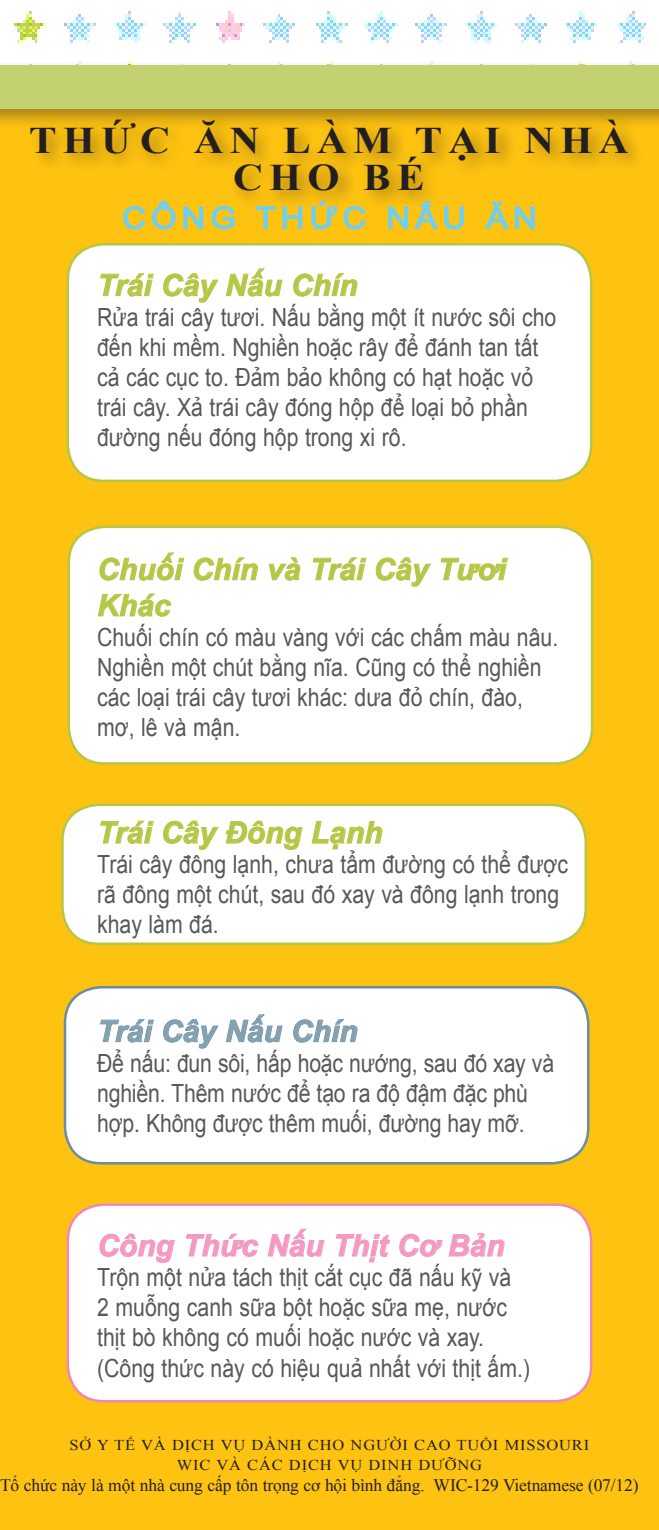
<style>
.page{position:relative;width:659px;height:1530px;background:#fff}
.page>*{position:absolute;margin:0;border:0;box-sizing:border-box;transform-origin:0 0}
.t1{font:700 37.5px/37.5px "Times New Roman";letter-spacing:.15em;color:#231f20;text-align:center;scale:1.1 1}
.t2{font:italic 700 30px/36.2px "Arial";color:#b6c748}
.t3{font:italic 700 30px "Arial";color:#f499c2}
.t4{font:italic 700 30px "Arial";color:#83a1b1}
.t5{font:30px "Arial";letter-spacing:.15em;color:#6bcff6;scale:1.1 1}
.t6{font:25px/30px "Arial";color:#57585a;scale:.85 1}
.t7{font:17.5px "Times New Roman";letter-spacing:-.01em;color:#231f20}
.t8{font:15px "Times New Roman";letter-spacing:.05em;color:#231f20;scale:1.1 1}
</style>
<div class="page">
<img style="left:14px;top:11px;width:632px;height:32px">
<div style="left:0;top:81px;width:659px;height:1449px;background:#fec210"></div>
<div style="left:0;top:59px;width:659px;height:71px;background:#231f20;opacity:.4"></div>
<div style="left:0;top:65px;width:659px;height:43px;background:#c3d170"></div>
<div style="left:24px;top:113px;width:621px;height:98px;background:#231f20;opacity:.4"></div>
<svg style="left:123px;top:200px;width:53px;height:30px"></svg>
<svg style="left:183px;top:206px;width:21px;height:24px"></svg>
<svg style="left:211px;top:205px;width:24px;height:25px"></svg>
<svg style="left:255px;top:206px;width:21px;height:24px"></svg>
<svg style="left:282px;top:206px;width:21px;height:24px"></svg>
<svg style="left:311px;top:200px;width:56px;height:30px"></svg>
<svg style="left:387px;top:200px;width:78px;height:30px"></svg>
<svg style="left:484px;top:201px;width:51px;height:29px"></svg>
<div style="left:69px;top:527px;width:523px;height:236px;background:#fff;border-radius:36px"></div>
<div style="left:68px;top:526px;width:525px;height:239px;border:2px solid #b6c748;border-radius:36px"></div>
<div style="left:62px;top:805px;width:524px;height:139px;background:#fff;border-radius:36px"></div>
<div style="left:61px;top:804px;width:526px;height:141px;border:2px solid #b6c748;border-radius:36px"></div>
<svg style="left:100px;top:553px;width:84px;height:27px"></svg>
<svg style="left:194px;top:558px;width:63px;height:22px"></svg>
<svg style="left:269px;top:558px;width:31px;height:22px"></svg>
<svg style="left:313px;top:558px;width:53px;height:22px"></svg>
<svg style="left:376px;top:558px;width:54px;height:28px"></svg>
<svg style="left:441px;top:558px;width:66px;height:22px"></svg>
<svg style="left:98px;top:594px;width:73px;height:22px"></svg>
<div style="left:68px;top:244px;width:523px;height:237px;background:#fff;border-radius:36px"></div>
<div style="left:67px;top:243px;width:525px;height:239px;border:2px solid #b6c748;border-radius:36px"></div>
<svg style="left:101px;top:274px;width:52px;height:22px"></svg>
<svg style="left:164px;top:274px;width:54px;height:28px"></svg>
<svg style="left:226px;top:269px;width:56px;height:27px"></svg>
<svg style="left:294px;top:274px;width:63px;height:22px"></svg>
<svg style="left:101px;top:821px;width:52px;height:22px"></svg>
<svg style="left:164px;top:821px;width:54px;height:28px"></svg>
<svg style="left:226px;top:821px;width:76px;height:28px"></svg>
<svg style="left:312px;top:822px;width:70px;height:27px"></svg>
<div style="left:68px;top:1205px;width:523px;height:196px;background:#fff;border-radius:36px"></div>
<div style="left:67px;top:1203px;width:525px;height:199px;border:2px solid #f287b6;border-radius:36px"></div>
<svg style="left:100px;top:1234px;width:74px;height:28px"></svg>
<svg style="left:187px;top:1234px;width:71px;height:22px"></svg>
<svg style="left:268px;top:1229px;width:56px;height:27px"></svg>
<svg style="left:336px;top:1235px;width:53px;height:27px"></svg>
<svg style="left:400px;top:1234px;width:42px;height:22px"></svg>
<svg style="left:449px;top:1233px;width:55px;height:23px"></svg>
<div style="left:65px;top:987px;width:523px;height:176px;background:#fff;border-radius:36px"></div>
<div style="left:64px;top:986px;width:525px;height:178px;border:2px solid #6a8e9e;border-radius:36px"></div>
<svg style="left:101px;top:1020px;width:52px;height:22px"></svg>
<svg style="left:164px;top:1020px;width:54px;height:28px"></svg>
<svg style="left:226px;top:1015px;width:56px;height:27px"></svg>
<svg style="left:294px;top:1020px;width:63px;height:22px"></svg>
<p class="t1" style="left:29px;top:121px;width:546px">THỨC ĂN LÀM TẠI NHÀ<br>CHO BÉ</p>
<p class="t5" style="left:122px;top:198px;width:378px">CÔNG THỨC NẤU ĂN</p>
<p class="t2" style="left:97px;top:268px;width:262px">Trái Cây Nấu Chín</p>
<p class="t6" style="left:97px;top:302px;width:542px">Rửa trái cây tươi. Nấu bằng một ít nước sôi cho đến khi mềm. Nghiền hoặc rây để đánh tan tất cả các cục to. Ðảm bảo không có hạt hoặc vỏ trái cây. Xả trái cây đóng hộp để loại bỏ phần đường nếu đóng hộp trong xi rô.</p>
<p class="t2" style="left:97px;top:552px;width:410px">Chuối Chín và Trái Cây Tươi<br>Khác</p>
<p class="t6" style="left:97px;top:623px;width:544px">Chuối chín có màu vàng với các chấm màu nâu.<br>Nghiền một chút bằng nĩa. Cũng có thể nghiền các loại trái cây tươi khác: dưa đỏ chín, đào, mơ, lê và mận.</p>
<p class="t2" style="left:97px;top:816px;width:287px">Trái Cây Ðông Lạnh</p>
<p class="t6" style="left:97px;top:850px;width:555px">Trái cây đông lạnh, chưa tẩm đường có thể được rã đông một chút, sau đó xay và đông lạnh trong khay làm đá.</p>
<p class="t4" style="left:97px;top:1012px;width:262px">Trái Cây Nấu Chín</p>
<p class="t6" style="left:97px;top:1048px;width:539px">Ðể nấu: đun sôi, hấp hoặc nướng, sau đó xay và nghiền. Thêm nước để tạo ra độ đậm đặc phù hợp. Không được thêm muối, đường hay mỡ.</p>
<p class="t3" style="left:97px;top:1226px;width:409px">Công Thức Nấu Thịt Cơ Bản</p>
<p class="t6" style="left:97px;top:1263px;width:511px">Trộn một nửa tách thịt cắt cục đã nấu kỹ và<br>2 muỗng canh sữa bột hoặc sữa mẹ, nước thịt bò không có muối hoặc nước và xay. (Công thức này có hiệu quả nhất với thịt ấm.)</p>
<p class="t8" style="left:70px;top:1435px;width:474px">SỞ Y TẾ VÀ DỊCH VỤ DÀNH CHO NGƯỜI CAO TUỔI MISSOURI</p>
<p class="t8" style="left:177px;top:1455px;width:279px">WIC VÀ CÁC DỊCH VỤ DINH DƯỠNG</p>
<p class="t7" style="left:0;top:1474px;width:640px">Tổ chức này là một nhà cung cấp tôn trọng cơ hội bình đẳng. WIC-129 Vietnamese (07/12)</p>
</div>
